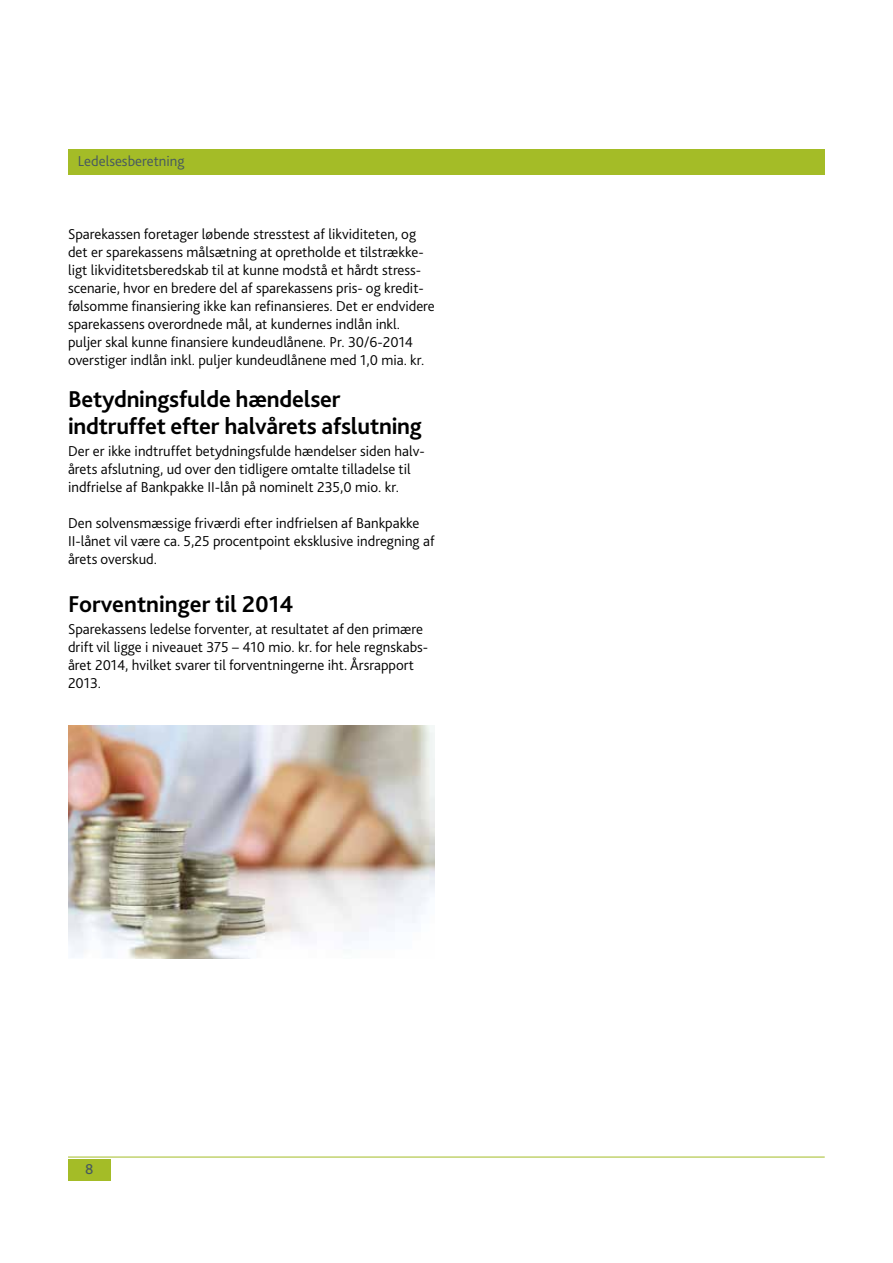
<style>
.page{position:relative;width:893px;height:1263px;background:#fff}
.page>*{position:absolute;margin:0;border:0;box-sizing:border-box;transform-origin:0 0}
.t1{font:700 24px/27px "Bliss 2";letter-spacing:-.01em;color:#000}
.t2{font:300 15px/18px "Bliss 2";color:#000}
.t3{font:300 15px "Bliss 2";color:#455761}
.t4{font:15px "Bliss 2";color:#455761}
</style>
<div class="page">
<div style="left:68px;top:1159px;width:43px;height:21px;background:#a4bc27"></div>
<hr style="left:68px;top:1157px;width:757px;height:1px;background:#a4bc27">
<div style="left:68px;top:149px;width:757px;height:25px;background:#a4bc27"></div>
<img style="left:68px;top:726px;width:367px;height:233px">
<p class="t3" style="left:78px;top:152px;width:108px">Ledelsesberetning</p>
<p class="t2" style="left:68px;top:225px;width:368px">Sparekassen foretager løbende stresstest af likviditeten, og det er sparekassens målsætning at opretholde et tilstrække&shy;ligt likviditetsberedskab til at kunne modstå et hårdt stress&shy;scenarie, hvor en bredere del af sparekassens pris- og kredit&shy;følsomme finansiering ikke kan refinansieres. Det er endvidere sparekassens overordnede mål, at kundernes indlån inkl. puljer skal kunne finansiere kundeudlånene. Pr. 30/6-2014 overstiger indlån inkl. puljer kundeudlånene med 1,0 mia. kr.</p>
<h1 class="t1" style="left:68px;top:385px;width:355px">Betydningsfulde hændelser indtruffet efter halvårets afslutning</h1>
<p class="t2" style="left:68px;top:442px;width:358px">Der er ikke indtruffet betydningsfulde hændelser siden halv&shy;årets afslutning, ud over den tidligere omtalte tilladelse til indfrielse af Bankpakke II-lån på nominelt 235,0 mio. kr.</p>
<p class="t2" style="left:68px;top:514px;width:368px">Den solvensmæssige friværdi efter indfrielsen af Bankpakke<br>II-lånet vil være ca. 5,25 procentpoint eksklusive indregning af årets overskud.</p>
<h1 class="t1" style="left:68px;top:590px;width:227px">Forventninger til 2014</h1>
<p class="t2" style="left:68px;top:620px;width:362px">Sparekassens ledelse forventer, at resultatet af den primære drift vil ligge i niveauet 375 – 410 mio. kr. for hele regnskabs&shy;året 2014, hvilket svarer til forventningerne iht. Årsrapport 2013.</p>
<p class="t4" style="left:85px;top:1159px;width:10px">8</p>
</div>
